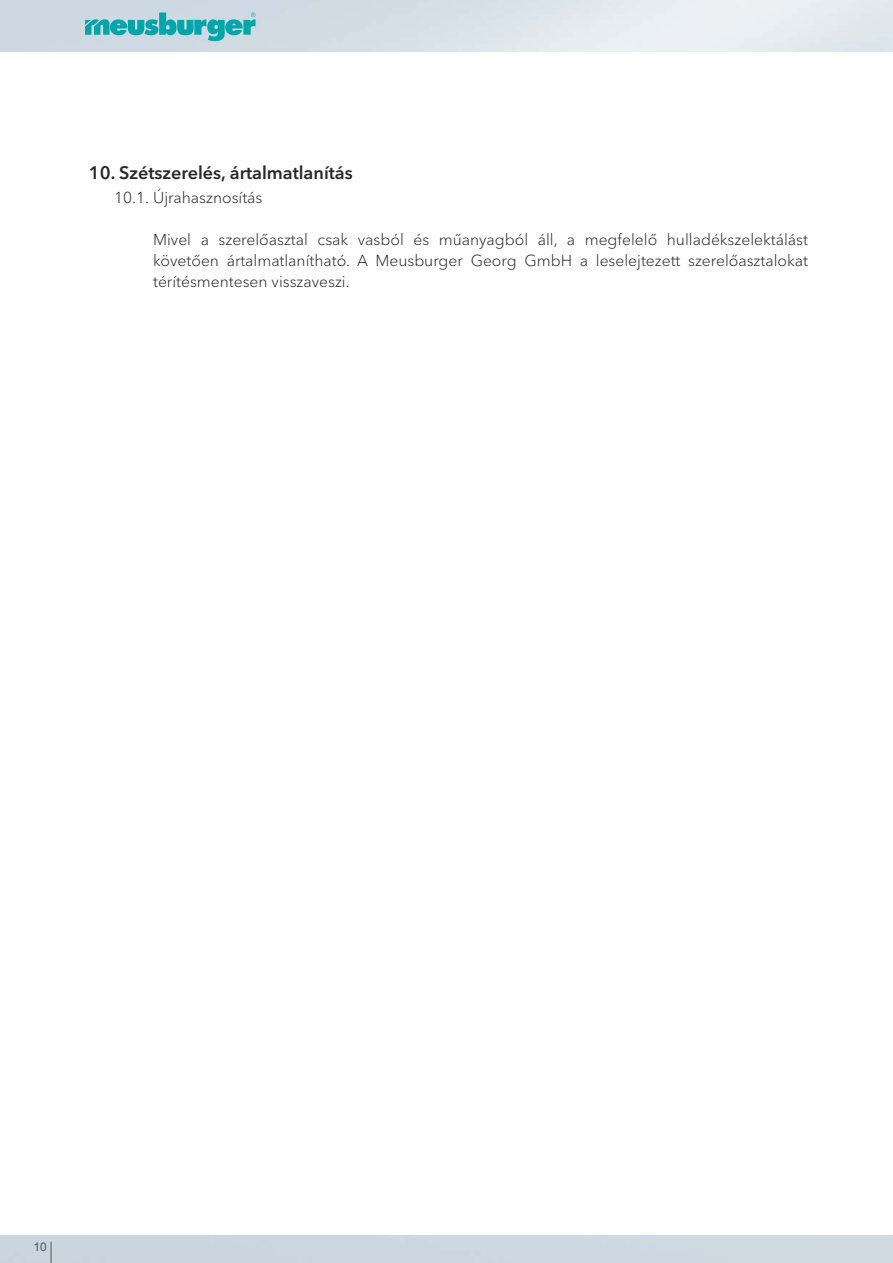
<style>
.page{position:relative;width:893px;height:1263px;background:#fff}
.page>*{position:absolute;margin:0;border:0;box-sizing:border-box;transform-origin:0 0}
.t1{font:600 18px "Avenir Next W1 G";color:#282827}
.t2{font:300 15.75px/21px "Avenir Next W1 G";color:#282827;text-align:justify}
.t3{font:12px "Arial";color:#565656}
</style>
<div class="page">
<svg style="left:51px;top:1242px;width:1px;height:21px"></svg>
<svg style="left:85px;top:13px;width:171px;height:28px;background:#72c2c9"></svg>
<p class="t1" style="left:89px;top:162px;width:266px">10. Szétszerelés, ártalmatlanítás</p>
<p class="t2" style="left:114px;top:187px;width:150px">10.1. Újrahasznosítás</p>
<p class="t2" style="left:153px;top:229px;width:656px">Mivel a szerelőasztal csak vasból és műanyagból áll, a megfelelő hulladékszelektálást követően ártalmatlanítható. A Meusburger Georg GmbH a leselejtezett szerelőasztalokat térítésmentesen visszaveszi.</p>
<p class="t3" style="left:33px;top:1239px;width:15px">10</p>
</div>
